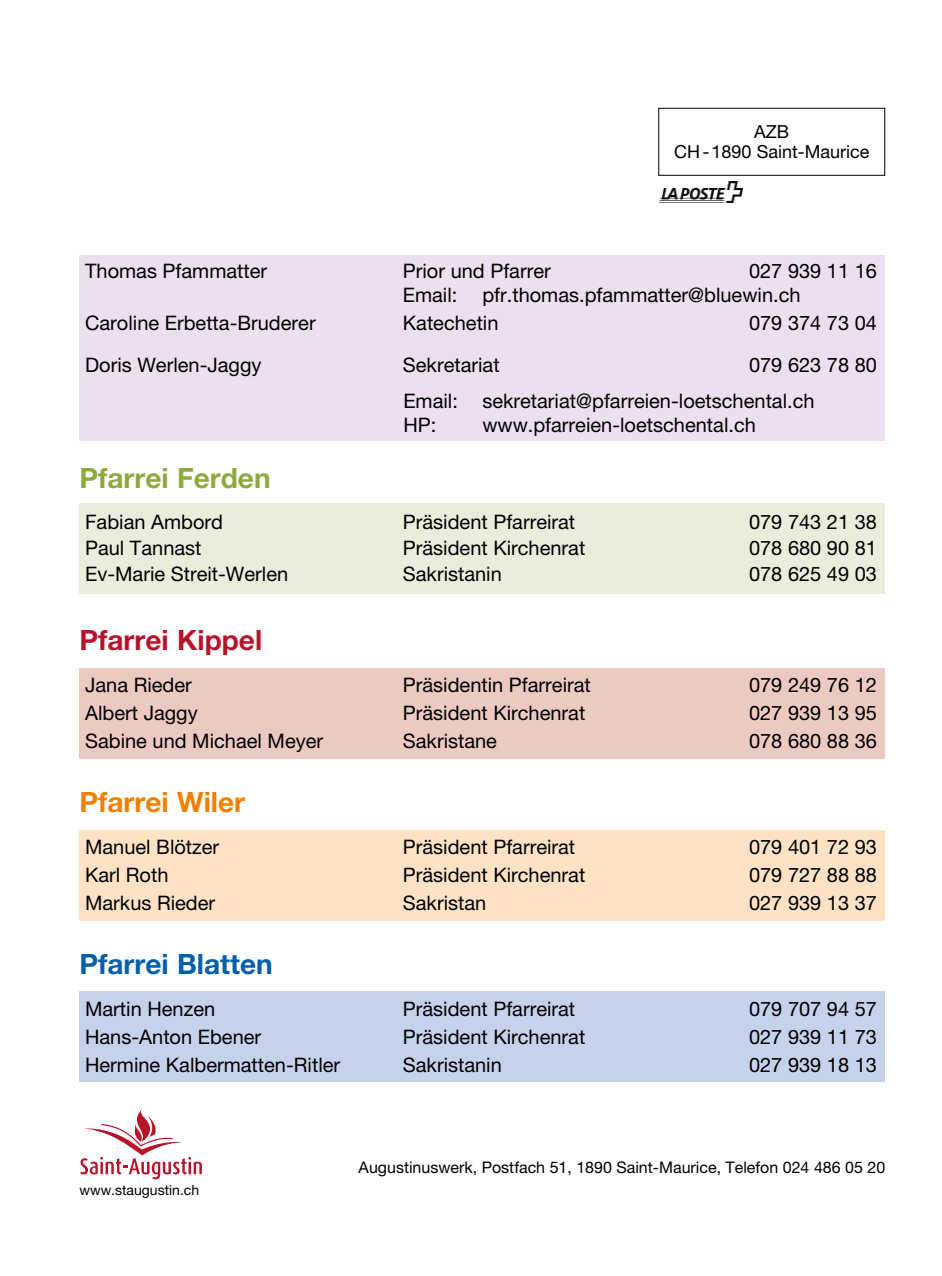
<style>
.page{position:relative;width:942px;height:1276px;background:#fff}
.page>*{position:absolute;margin:0;border:0;box-sizing:border-box;transform-origin:0 0}
.t1{font:700 28px "Helvetica Neue LT Pro";color:#005eaa}
.t2{font:700 28px "Helvetica Neue LT Pro";color:#8daa3f}
.t3{font:700 28px "Helvetica Neue LT Pro";color:#b7142c}
.t4{font:700 28px "Helvetica Neue LT Pro";color:#f08000}
.t5{font:20px/24px "Helvetica Neue LT Pro";color:#000}
.t6{font:18px/20px "Helvetica Neue LT Pro";color:#000;text-align:center}
.t7{font:16px "Helvetica Neue LT Pro";color:#000}
.t8{font:14px "Helvetica Neue LT Pro";color:#000}
</style>
<div class="page">
<svg style="left:80px;top:1109px;width:122px;height:70px"></svg>
<div style="left:658px;top:108px;width:226px;height:68px;border:1px solid #000"></div>
<img style="left:659px;top:182px;width:83px;height:21px">
<div style="left:79px;top:503px;width:805px;height:90px;background:#eaeddb"></div>
<div style="left:79px;top:255px;width:805px;height:186px;background:#ece0f0"></div>
<div style="left:79px;top:668px;width:805px;height:90px;background:#ecc9c1"></div>
<div style="left:79px;top:830px;width:805px;height:90px;background:#fde2c6"></div>
<div style="left:79px;top:991px;width:805px;height:90px;background:#c6d1ec"></div>
<p class="t6" style="left:673px;top:122px;width:197px">AZB<br>CH - 1890 Saint-Maurice</p>
<p class="t5" style="left:85px;top:259px;width:183px">Thomas Pfammatter</p>
<p class="t5" style="left:403px;top:259px;width:149px">Prior und Pfarrer</p>
<p class="t5" style="left:403px;top:259px;width:475px;text-indent:346px">027 939 11 16<br>Email: pfr.thomas.pfammatter@bluewin.ch</p>
<p class="t5" style="left:85px;top:311px;width:232px">Caroline Erbetta-Bruderer</p>
<p class="t5" style="left:403px;top:311px;width:97px">Katechetin</p>
<p class="t5" style="left:748px;top:311px;width:129px">079 374 73 04</p>
<p class="t5" style="left:85px;top:353px;width:178px">Doris Werlen-Jaggy</p>
<p class="t5" style="left:403px;top:353px;width:98px">Sekretariat</p>
<p class="t5" style="left:403px;top:347px;width:475px;line-height:36px;text-indent:345px">079 623 78 80<br>Email: sekretariat@pfarreien-loetschental.ch</p>
<p class="t5" style="left:403px;top:413px;width:34px">HP:</p>
<p class="t5" style="left:482px;top:413px;width:275px">www.pfarreien-loetschental.ch</p>
<h1 class="t2" style="left:79px;top:460px;width:193px">Pfarrei Ferden</h1>
<p class="t5" style="left:85px;top:510px;width:139px">Fabian Ambord</p>
<p class="t5" style="left:403px;top:510px;width:174px">Präsident Pfarreirat</p>
<p class="t5" style="left:748px;top:510px;width:129px">079 743 21 38</p>
<p class="t5" style="left:85px;top:536px;width:118px">Paul Tannast</p>
<p class="t5" style="left:403px;top:536px;width:184px">Präsident Kirchenrat</p>
<p class="t5" style="left:748px;top:536px;width:129px">078 680 90 81</p>
<p class="t5" style="left:85px;top:562px;width:204px">Ev-Marie Streit-Werlen</p>
<p class="t5" style="left:403px;top:562px;width:100px">Sakristanin</p>
<p class="t5" style="left:748px;top:562px;width:129px">078 625 49 03</p>
<h1 class="t3" style="left:79px;top:622px;width:184px">Pfarrei Kippel</h1>
<p class="t5" style="left:85px;top:673px;width:108px">Jana Rieder</p>
<p class="t5" style="left:403px;top:673px;width:189px">Präsidentin Pfarreirat</p>
<p class="t5" style="left:748px;top:673px;width:129px">079 249 76 12</p>
<p class="t5" style="left:85px;top:701px;width:114px">Albert Jaggy</p>
<p class="t5" style="left:403px;top:701px;width:184px">Präsident Kirchenrat</p>
<p class="t5" style="left:748px;top:701px;width:129px">027 939 13 95</p>
<p class="t5" style="left:85px;top:729px;width:239px">Sabine und Michael Meyer</p>
<p class="t5" style="left:403px;top:729px;width:96px">Sakristane</p>
<p class="t5" style="left:748px;top:729px;width:129px">078 680 88 36</p>
<h1 class="t4" style="left:79px;top:784px;width:167px">Pfarrei Wiler</h1>
<p class="t5" style="left:85px;top:835px;width:136px">Manuel Blötzer</p>
<p class="t5" style="left:403px;top:835px;width:174px">Präsident Pfarreirat</p>
<p class="t5" style="left:748px;top:835px;width:129px">079 401 72 93</p>
<p class="t5" style="left:85px;top:863px;width:85px">Karl Roth</p>
<p class="t5" style="left:403px;top:863px;width:184px">Präsident Kirchenrat</p>
<p class="t5" style="left:748px;top:863px;width:129px">079 727 88 88</p>
<p class="t5" style="left:85px;top:891px;width:132px">Markus Rieder</p>
<p class="t5" style="left:403px;top:891px;width:85px">Sakristan</p>
<p class="t5" style="left:748px;top:891px;width:129px">027 939 13 37</p>
<h1 class="t1" style="left:79px;top:946px;width:195px">Pfarrei Blatten</h1>
<p class="t5" style="left:85px;top:996px;width:132px">Martin Henzen</p>
<p class="t5" style="left:403px;top:996px;width:174px">Präsident Pfarreirat</p>
<p class="t5" style="left:748px;top:996px;width:129px">079 707 94 57</p>
<p class="t5" style="left:85px;top:1024px;width:177px">Hans-Anton Ebener</p>
<p class="t5" style="left:403px;top:1024px;width:184px">Präsident Kirchenrat</p>
<p class="t5" style="left:748px;top:1024px;width:129px">027 939 11 73</p>
<p class="t5" style="left:85px;top:1052px;width:256px">Hermine Kalbermatten-Ritler</p>
<p class="t5" style="left:403px;top:1052px;width:100px">Sakristanin</p>
<p class="t5" style="left:748px;top:1052px;width:129px">027 939 18 13</p>
<p class="t8" style="left:79px;top:1181px;width:121px">www.staugustin.ch</p>
<p class="t7" style="left:358px;top:1158px;width:528px">Augustinuswerk, Postfach 51, 1890 Saint-Maurice, Telefon 024 486 05 20</p>
</div>
